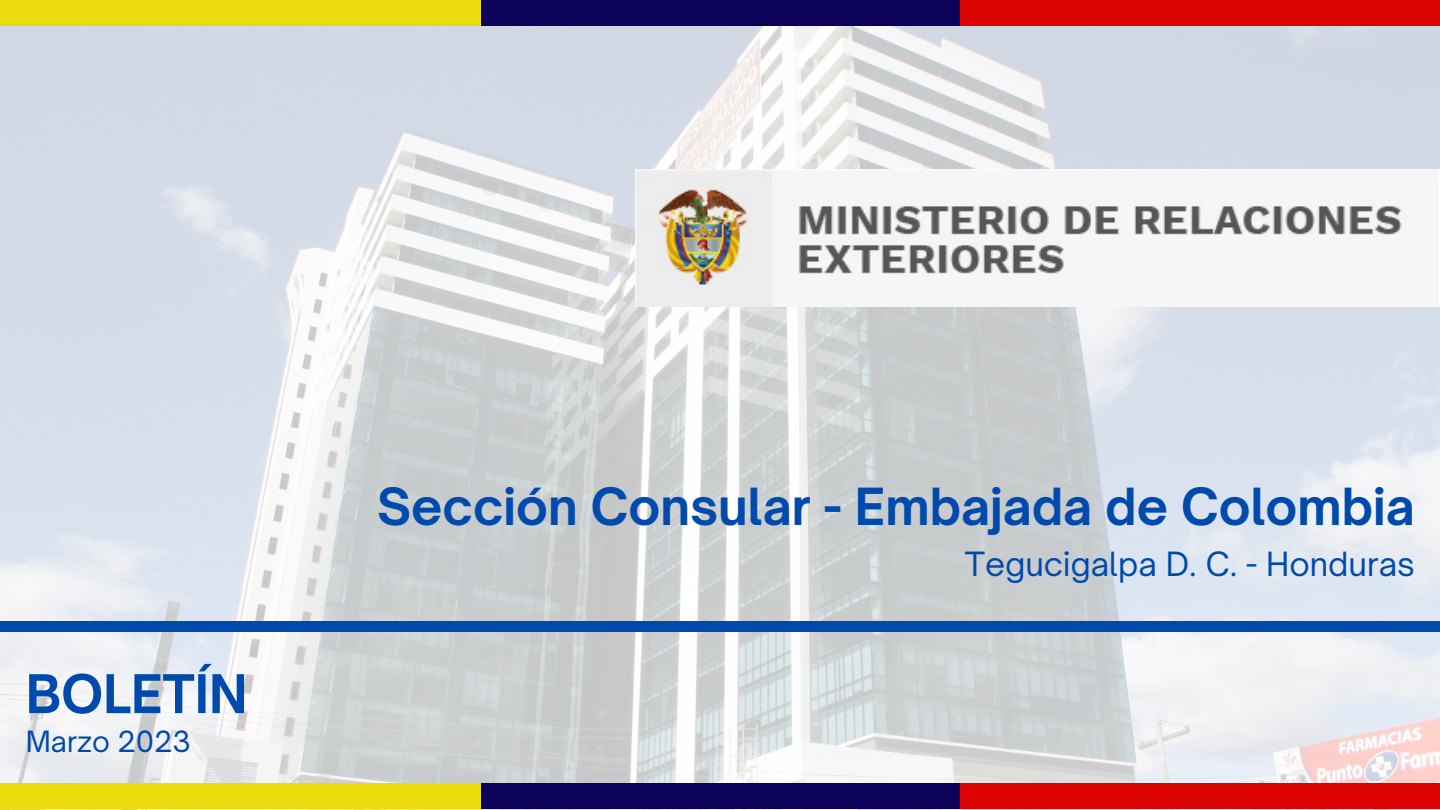
<style>
.page{position:relative;width:1440px;height:810px;background:#fff}
.page>*{position:absolute;margin:0;border:0;box-sizing:border-box;transform-origin:0 0}
.t1{font:700 51px "Open Sauce One";color:#004aad}
.t2{font:700 49px "Open Sauce One";color:#004aad}
.t3{font:32px "Open Sauce One";color:#004aad}
.t4{font:28px "Open Sauce One";color:#004aad}
</style>
<div class="page">
<img style="left:0;top:26px;width:1440px;height:784px">
<div style="left:0;top:621px;width:1439px;height:10px;background:#004aad"></div>
<img style="left:635px;top:170px;width:805px;height:136px">
<div style="left:480px;top:0;width:480px;height:26px;background:#0c0259"></div>
<div style="left:0;top:0;width:480px;height:26px;background:#ebdb0d"></div>
<div style="left:960px;top:0;width:480px;height:26px;background:#db0202"></div>
<div style="left:480px;top:783px;width:480px;height:26px;background:#0c0259"></div>
<div style="left:0;top:783px;width:480px;height:26px;background:#ebdb0d"></div>
<div style="left:960px;top:783px;width:480px;height:26px;background:#db0202"></div>
<p class="t1" style="left:26px;top:662px;width:223px">BOLETÍN</p>
<p class="t4" style="left:26px;top:724px;width:167px">Marzo 2023</p>
<p class="t2" style="left:377px;top:476px;width:1039px">Sección Consular - Embajada de Colombia</p>
<p class="t3" style="left:965px;top:544px;width:452px">Tegucigalpa D. C. - Honduras</p>
</div>
